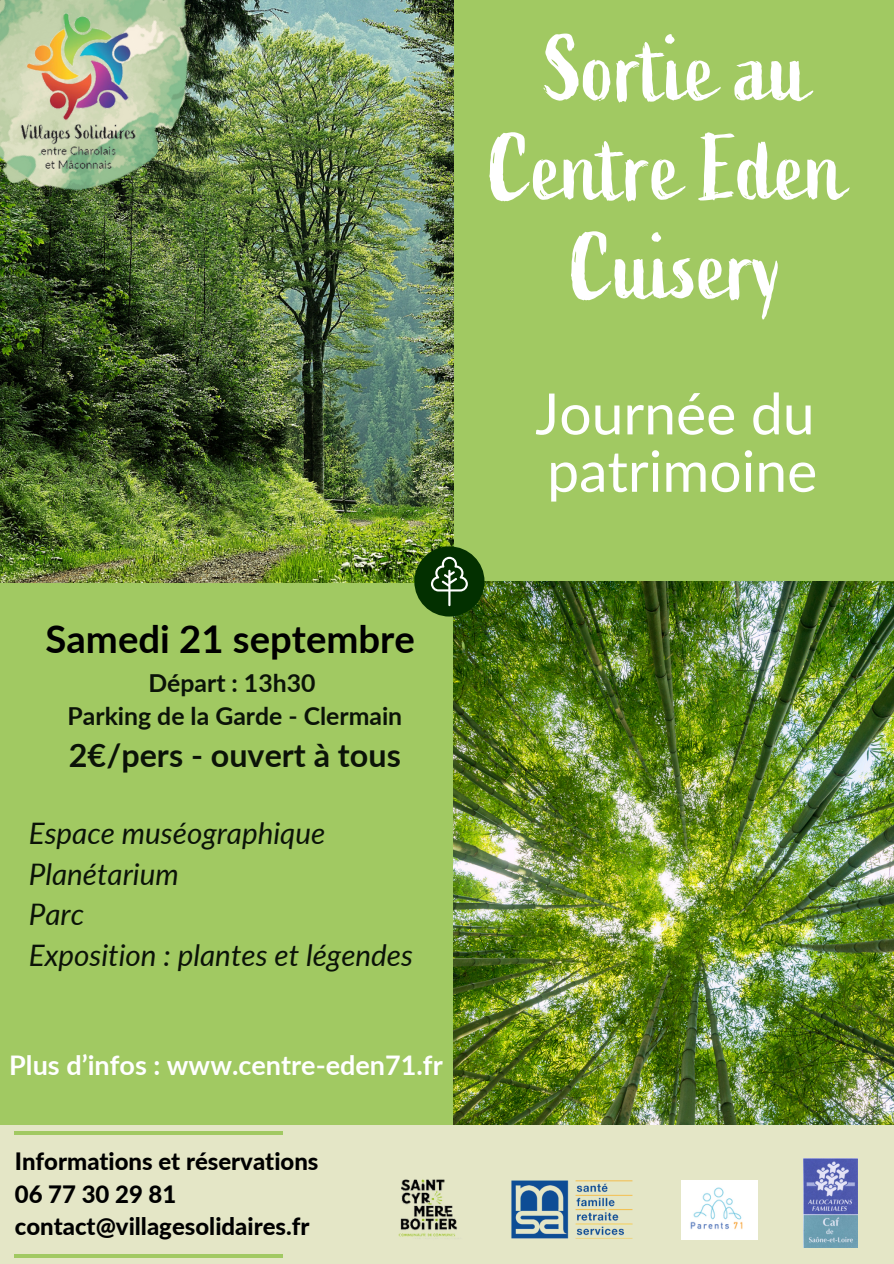
<style>
.page{position:relative;width:894px;height:1264px;background:#fff}
.page>*{position:absolute;margin:0;border:0;box-sizing:border-box;transform-origin:0 0}
.t1{font:91.95px/99px "Active";color:#fff;text-align:center}
.t2{font:57px/57.3px "Lato";color:#fff}
.t3{font:700 38.25px "Lato";color:#000}
.t4{font:700 32.25px "Lato";color:#0b1308}
.t5{font:italic 29.55px/40.5px "Lato";color:#0b1308}
.t6{font:700 27px "Lato";color:#fff}
.t7{font:700 24.75px "Lato";color:#0b1308}
.t8{font:800 23.85px "Lato";color:#000}
</style>
<div class="page">
<div style="left:0;top:0;width:893px;height:1263px;background:#a1c962"></div>
<img style="left:453px;top:581px;width:440px;height:544px">
<img style="left:0;top:0;width:453px;height:582px">
<div style="left:0;top:1125px;width:893px;height:138px;background:#e4e6c6"></div>
<div style="left:414px;top:546px;width:70px;height:70px;background:#033000;border-radius:50%"></div>
<svg style="left:431px;top:557px;width:36px;height:49px"></svg>
<hr style="left:15px;top:1131px;width:268px;height:3px;background:#a1c962">
<svg style="left:15px;top:1254px;width:268px;height:3px"></svg>
<img style="left:398px;top:1179px;width:60px;height:58px">
<img style="left:511px;top:1180px;width:122px;height:59px">
<img style="left:803px;top:1158px;width:54px;height:89px">
<img style="left:681px;top:1180px;width:76px;height:59px">
<img style="left:0;top:0;width:239px;height:239px">
<img style="left:17px;top:13px;width:124px;height:158px">
<p class="t1" style="left:489px;top:22px;width:358px">Sortie au<br>Centre Eden<br>Cuisery</p>
<p class="t2" style="left:535px;top:383px;width:283px">Journée du patrimoine</p>
<h4 class="t3" style="left:46px;top:615px;width:371px">Samedi 21 septembre</h4>
<h3 class="t7" style="left:148px;top:667px;width:168px">Départ : 13h30</h3>
<p class="t7" style="left:68px;top:701px;width:336px">Parking de la Garde - Clermain</p>
<p class="t4" style="left:69px;top:735px;width:333px">2€/pers - ouvert à tous</p>
<p class="t5" style="left:29px;top:812px;width:385px">Espace muséographique<br>Planétarium<br>Parc<br>Exposition : plantes et légendes</p>
<p class="t6" style="left:9px;top:1048px;width:435px">Plus d’infos : www.centre-eden71.fr</p>
<p class="t8" style="left:15px;top:1146px;width:305px">Informations et réservations</p>
<p class="t8" style="left:15px;top:1179px;width:163px">06 77 30 29 81</p>
<h1 class="t8" style="left:15px;top:1211px;width:296px">contact@villagesolidaires.fr</h1>
</div>
